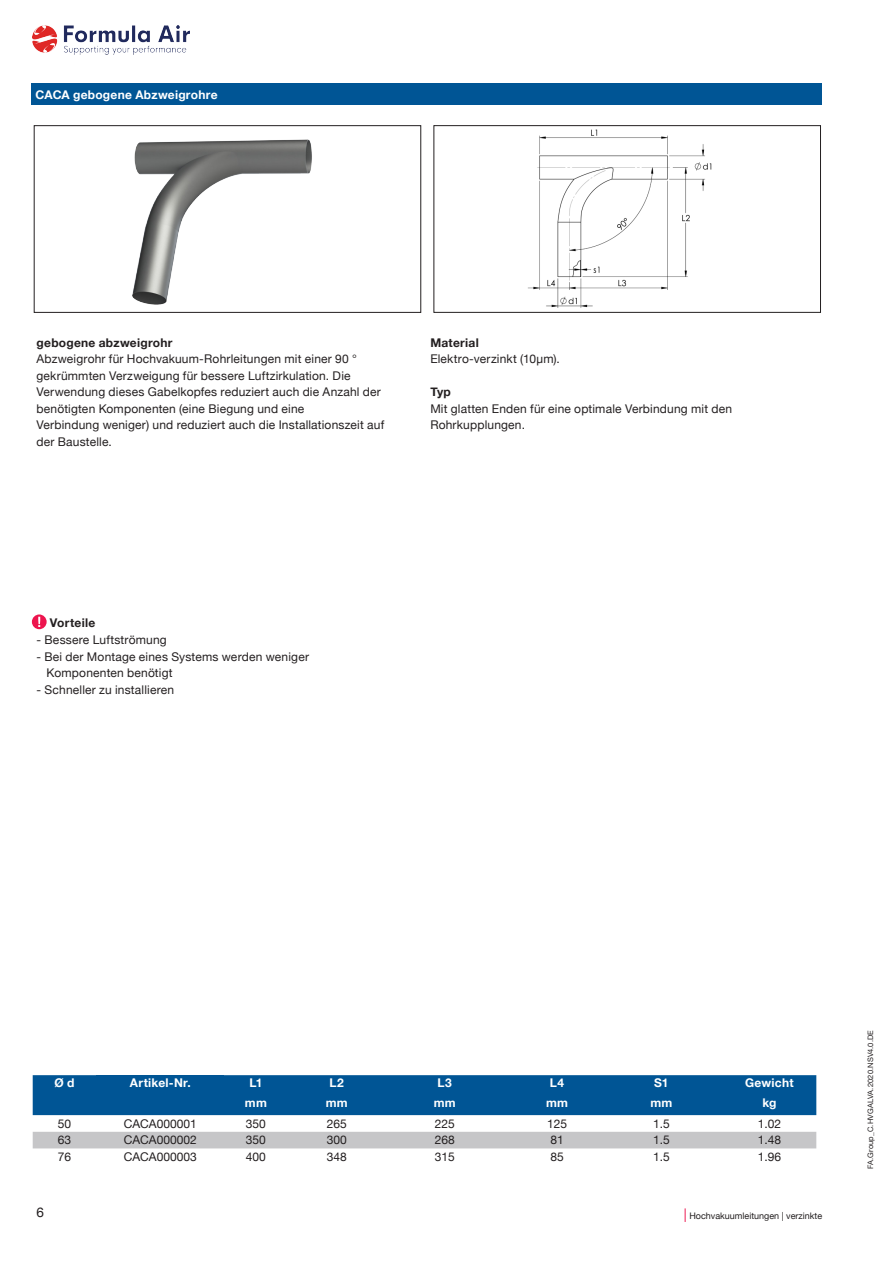
<style>
.page{position:relative;width:893px;height:1263px;background:#fff}
.page>*{position:absolute;margin:0;border:0;box-sizing:border-box;transform-origin:0 0}
.t1{font:13.5px "Helvetica Neue";color:#231f20}
.Body_alinea{font:12px/16.5px "Helvetica Neue";letter-spacing:.015em;color:#231f20}
.Body_alinea_tabel{font:12px "Helvetica Neue";color:#231f20}
.Header3-_H3_tabel_bo{font:700 12px "Helvetica Neue";letter-spacing:.02em;color:#fff}
.Subheader2-H2{font:700 12px "Helvetica Neue";letter-spacing:.02em;color:#231f20}
.Header1-H1{font:700 12px "Helvetica Neue";letter-spacing:.02em;color:#fff}
.t2{font:9px "Helvetica Neue";color:#231f20}
.t3{font:7.5px "Helvetica Neue";letter-spacing:.02em;color:#231f20}
.s1{font-size:13.5px;color:#ed154e}
</style>
<div class="page">
<img style="left:32px;top:26px;width:158px;height:28px">
<div style="left:434px;top:125px;width:387px;height:188px;border:1px solid #231f20"></div>
<div style="left:34px;top:125px;width:387px;height:188px;border:1px solid #231f20"></div>
<svg style="left:32px;top:614px;width:15px;height:15px"></svg>
<svg style="left:38px;top:617px;width:2px;height:10px"></svg>
<img style="left:125px;top:125px;width:194px;height:180px">
<img style="left:528px;top:129px;width:184px;height:179px">
<div style="left:33px;top:1075px;width:783px;height:40px;background:#005595"></div>
<div style="left:33px;top:1132px;width:783px;height:16px;background:#c6c6c8"></div>
<div style="left:96px;top:1075px;width:128px;height:15px;background:#005595"></div>
<div style="left:31px;top:84px;width:787px;height:21px;background:#005595"></div>
<p class="Header1-H1" style="left:36px;top:87px;width:184px">CACA gebogene Abzweigrohre</p>
<p class="Header1-H1" style="left:40px;top:87px;width:10px">A</p>
<p class="Subheader2-H2" style="left:37px;top:335px;width:138px">gebogene abzweigrohr</p>
<p class="Body_alinea" style="left:37px;top:351px;width:346px">Abzweigrohr für Hochvakuum-Rohrleitungen mit einer 90 ° gekrümmten Verzweigung für bessere Luftzirkulation. Die Verwendung dieses Gabelkopfes reduziert auch die Anzahl der benötigten Komponenten (eine Biegung und eine</p>
<p class="Body_alinea" style="left:37px;top:417px;width:349px">Verbindung weniger) und reduziert auch die Installationszeit auf der Baustelle.</p>
<p class="Subheader2-H2" style="left:430px;top:335px;width:50px">Material</p>
<p class="Body_alinea" style="left:430px;top:351px;width:131px">Elektro-verzinkt (10µm).</p>
<p class="Subheader2-H2" style="left:430px;top:385px;width:22px">Typ</p>
<p class="Body_alinea" style="left:430px;top:400px;width:303px">Mit glatten Enden für eine optimale Verbindung mit den<br>Rohrkupplungen.</p>
<p class="Subheader2-H2" style="left:50px;top:616px;width:47px">Vorteile</p>
<p class="Body_alinea" style="left:37px;top:631px;width:132px">- Bessere Luftströmung</p>
<p class="Body_alinea" style="left:37px;top:648px;width:274px">- Bei der Montage eines Systems werden weniger</p>
<p class="Body_alinea" style="left:47px;top:664px;width:128px">Komponenten benötigt</p>
<p class="Body_alinea" style="left:37px;top:681px;width:139px">- Schneller zu installieren</p>
<p class="Header3-_H3_tabel_bo" style="left:55px;top:1075px;width:22px">Ø d</p>
<p class="Header3-_H3_tabel_bo" style="left:130px;top:1075px;width:62px">Artikel-Nr.</p>
<p class="Header3-_H3_tabel_bo" style="left:249px;top:1075px;width:14px">L1</p>
<p class="Header3-_H3_tabel_bo" style="left:330px;top:1075px;width:16px">L2</p>
<p class="Header3-_H3_tabel_bo" style="left:438px;top:1075px;width:16px">L3</p>
<p class="Header3-_H3_tabel_bo" style="left:550px;top:1075px;width:16px">L4</p>
<p class="Header3-_H3_tabel_bo" style="left:654px;top:1075px;width:16px">S1</p>
<p class="Header3-_H3_tabel_bo" style="left:745px;top:1075px;width:50px">Gewicht</p>
<p class="Header3-_H3_tabel_bo" style="left:245px;top:1095px;width:23px">mm</p>
<p class="Header3-_H3_tabel_bo" style="left:326px;top:1095px;width:23px">mm</p>
<p class="Header3-_H3_tabel_bo" style="left:434px;top:1095px;width:23px">mm</p>
<p class="Header3-_H3_tabel_bo" style="left:546px;top:1095px;width:23px">mm</p>
<p class="Header3-_H3_tabel_bo" style="left:650px;top:1095px;width:23px">mm</p>
<p class="Header3-_H3_tabel_bo" style="left:762px;top:1095px;width:16px">kg</p>
<p class="Body_alinea_tabel" style="left:58px;top:1116px;width:15px">50</p>
<p class="Body_alinea_tabel" style="left:124px;top:1116px;width:74px">CACA000001</p>
<p class="Body_alinea_tabel" style="left:246px;top:1116px;width:22px">350</p>
<p class="Body_alinea_tabel" style="left:327px;top:1116px;width:22px">265</p>
<p class="Body_alinea_tabel" style="left:435px;top:1116px;width:22px">225</p>
<p class="Body_alinea_tabel" style="left:547px;top:1116px;width:22px">125</p>
<p class="Body_alinea_tabel" style="left:653px;top:1116px;width:18px">1.5</p>
<p class="Body_alinea_tabel" style="left:758px;top:1116px;width:25px">1.02</p>
<p class="Body_alinea_tabel" style="left:58px;top:1133px;width:15px">63</p>
<p class="Body_alinea_tabel" style="left:124px;top:1133px;width:74px">CACA000002</p>
<p class="Body_alinea_tabel" style="left:246px;top:1133px;width:22px">350</p>
<p class="Body_alinea_tabel" style="left:327px;top:1133px;width:22px">300</p>
<p class="Body_alinea_tabel" style="left:435px;top:1133px;width:22px">268</p>
<p class="Body_alinea_tabel" style="left:550px;top:1133px;width:15px">81</p>
<p class="Body_alinea_tabel" style="left:653px;top:1133px;width:18px">1.5</p>
<p class="Body_alinea_tabel" style="left:758px;top:1133px;width:25px">1.48</p>
<p class="Body_alinea_tabel" style="left:58px;top:1149px;width:15px">76</p>
<p class="Body_alinea_tabel" style="left:124px;top:1149px;width:74px">CACA000003</p>
<p class="Body_alinea_tabel" style="left:246px;top:1149px;width:22px">400</p>
<p class="Body_alinea_tabel" style="left:327px;top:1149px;width:22px">348</p>
<p class="Body_alinea_tabel" style="left:435px;top:1149px;width:22px">315</p>
<p class="Body_alinea_tabel" style="left:550px;top:1149px;width:15px">85</p>
<p class="Body_alinea_tabel" style="left:653px;top:1149px;width:18px">1.5</p>
<p class="Body_alinea_tabel" style="left:758px;top:1149px;width:25px">1.96</p>
<p class="t1" style="left:37px;top:1204px;width:9px">6</p>
<p class="t2" style="left:684px;top:1211px;width:140px"><span class="s1">|</span> Hochvakuumleitungen | verzinkte</p>
<p class="t3" style="left:866px;top:1169px;width:141px;rotate:-90deg">FA.Group_C.HVGALVA.2020.NSV4.0.DE</p>
</div>
